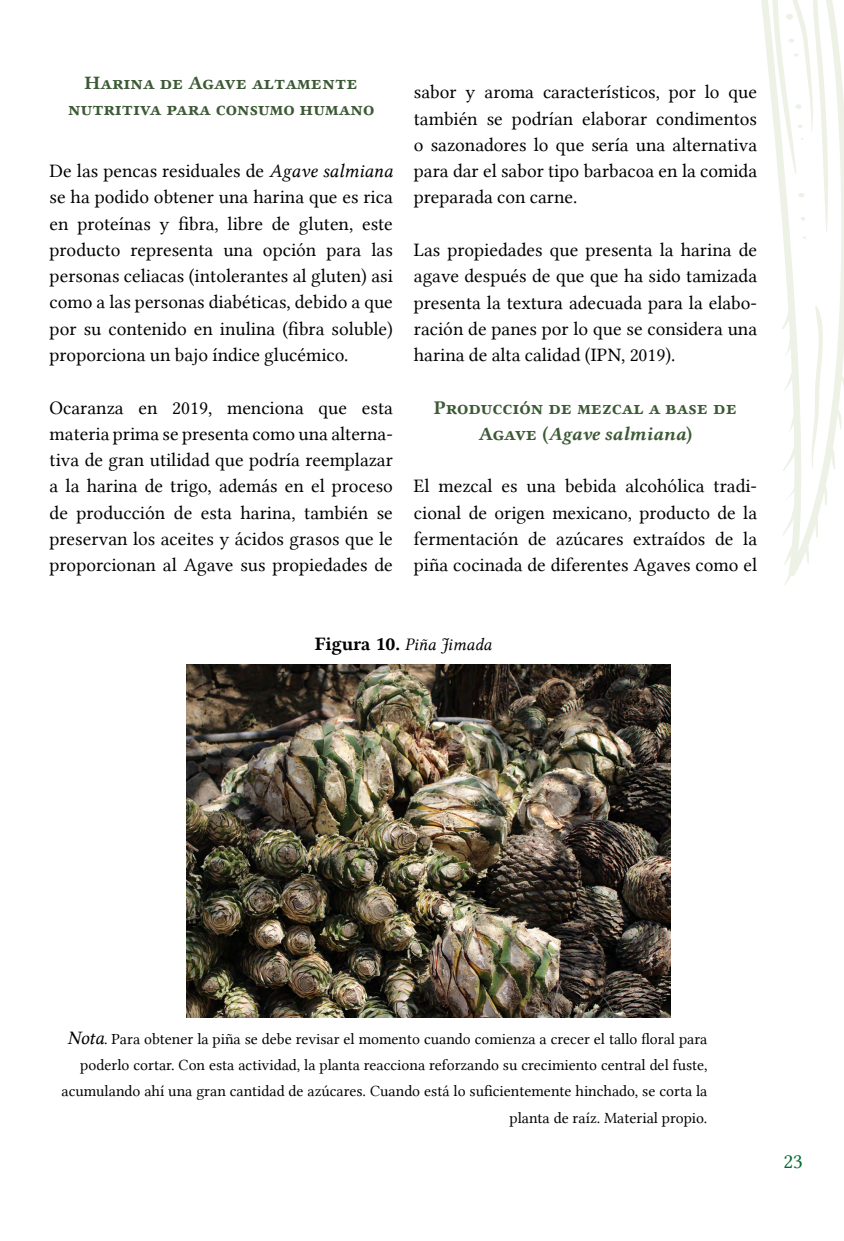
<style>
.page{position:relative;width:844px;height:1241px;background:#fff}
.page>*{position:absolute;margin:0;border:0;box-sizing:border-box;transform-origin:0 0}
.t1{font:21px "Lin Libertine";color:#006d31}
.t2{font:19.25px/26.2px "Lin Libertine";color:#000;text-align:justify}
.t3{font:19.25px/26.2px "Lin Libertine B";letter-spacing:.055em;color:#3c5935;text-align:center}
.t4{font:19.25px "Lin Libertine B";letter-spacing:.005em;color:#3c5935}
.t5{font:19.25px "Lin Libertine BI";color:#3c5935}
.t6{font:17.5px "Lin Libertine I";color:#000}
.t7{font:15.75px/26.2px "Lin Libertine";color:#000;text-align:right}
.s1{font-family:"Lin Libertine I"}
.s2{font-family:"Lin Libertine B"}
.s3{font-family:"Lin Libertine B";font-size:19.25px}
.s4{font-family:"Lin Libertine I";font-size:19.25px}
</style>
<div class="page">
<svg style="left:761px;top:0;width:82px;height:563px"></svg>
<svg style="left:810px;top:306px;width:12px;height:161px"></svg>
<svg style="left:784px;top:479px;width:15px;height:21px"></svg>
<svg style="left:782px;top:442px;width:16px;height:29px"></svg>
<svg style="left:788px;top:410px;width:9px;height:23px"></svg>
<svg style="left:783px;top:369px;width:12px;height:22px"></svg>
<svg style="left:784px;top:336px;width:9px;height:20px"></svg>
<svg style="left:781px;top:307px;width:11px;height:22px"></svg>
<svg style="left:781px;top:506px;width:27px;height:79px"></svg>
<svg style="left:814px;top:515px;width:4px;height:23px"></svg>
<svg style="left:823px;top:484px;width:5px;height:21px"></svg>
<svg style="left:828px;top:444px;width:8px;height:25px"></svg>
<svg style="left:835px;top:407px;width:7px;height:22px"></svg>
<svg style="left:839px;top:374px;width:4px;height:18px"></svg>
<svg style="left:839px;top:333px;width:4px;height:15px"></svg>
<svg style="left:841px;top:291px;width:2px;height:19px"></svg>
<svg style="left:842px;top:265px;width:1px;height:15px"></svg>
<svg style="left:841px;top:240px;width:2px;height:18px"></svg>
<svg style="left:766px;top:0;width:63px;height:239px"></svg>
<img style="left:187px;top:664px;width:483px;height:353px">
<p class="t3" style="left:68px;top:69px;width:308px">Harina de Agave altamente nutritiva para consumo humano</p>
<p class="t2" style="left:50px;top:158px;width:344px">De las pencas residuales de <span class="s1">Agave salmiana </span>se ha podido obtener una harina que es rica en proteínas y fibra, libre de gluten, este producto representa una opción para las personas celiacas (intolerantes al gluten) asi como a las personas diabéticas, debido a que por su contenido en inulina (fibra soluble) proporciona un bajo índice glucémico.</p>
<p class="t2" style="left:50px;top:394px;width:345px">Ocaranza en 2019, menciona que esta materia prima se presenta como una alterna&shy;tiva de gran utilidad que podría reemplazar a la harina de trigo, además en el proceso de producción de esta harina, también se preservan los aceites y ácidos grasos que le proporcionan al Agave sus propiedades de</p>
<p class="t2" style="left:414px;top:79px;width:345px">sabor y aroma característicos, por lo que también se podrían elaborar condimentos o sazonadores lo que sería una alternativa para dar el sabor tipo barbacoa en la comida preparada con carne.</p>
<p class="t2" style="left:414px;top:236px;width:345px">Las propiedades que presenta la harina de agave después de que que ha sido tamizada presenta la textura adecuada para la elabo&shy;ración de panes por lo que se considera una harina de alta calidad (IPN, 2019).</p>
<p class="t4" style="left:433px;top:394px;width:305px">Producción de mezcal a base de</p>
<p class="t5" style="left:478px;top:420px;width:215px"><span class="s2">Agave (</span>Agave salmiana<span class="s2">)</span></p>
<p class="t2" style="left:414px;top:473px;width:344px">El mezcal es una bebida alcohólica tradi&shy;cional de origen mexicano, producto de la fermentación de azúcares extraídos de la piña cocinada de diferentes Agaves como el</p>
<p class="t6" style="left:315px;top:634px;width:178px"><span class="s3">Figura 10.</span> Piña Jimada</p>
<p class="t7" style="left:61px;top:1025px;width:647px"><span class="s4">Nota</span>. Para obtener la piña se debe revisar el momento cuando comienza a crecer el tallo floral para poderlo cortar. Con esta actividad, la planta reacciona reforzando su crecimiento central del fuste, acumulando ahí una gran cantidad de azúcares. Cuando está lo suficientemente hinchado, se corta la planta de raíz. Material propio.</p>
<p class="t1" style="left:783px;top:1148px;width:21px">23</p>
</div>
